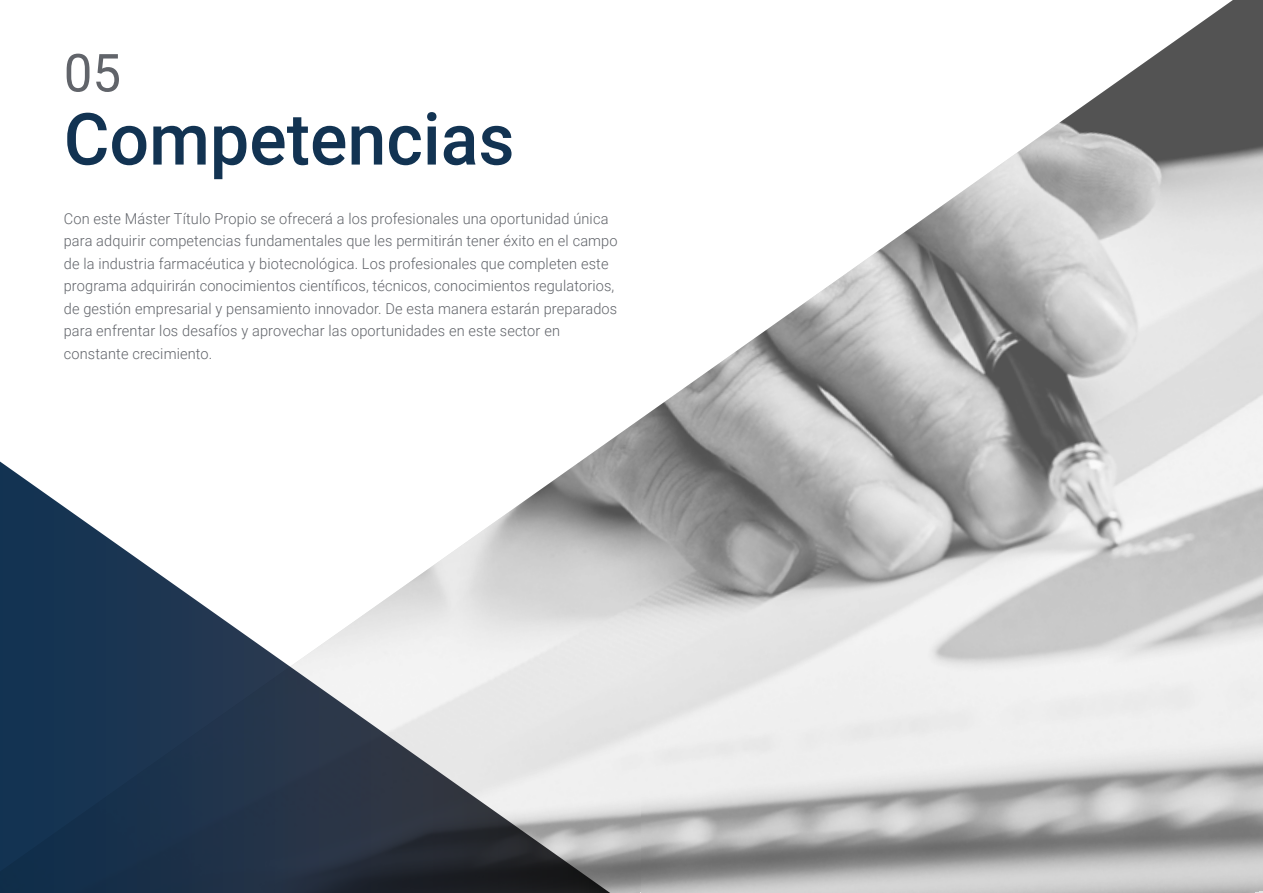
<style>
.page{position:relative;width:1263px;height:893px;background:#fff}
.page>*{position:absolute;margin:0;border:0;box-sizing:border-box;transform-origin:0 0}
.t1{font:500 72px "Roboto";color:#123352}
.t2{font:52.5px "Roboto";color:#61646a}
.t3{font:300 15px/22.5px "Roboto";letter-spacing:.01em;color:#61646a}
</style>
<div class="page">
<img style="left:602px;top:0;width:661px;height:893px">
<svg style="left:0;top:446px;width:640px;height:447px"></svg>
<h2 class="t2" style="left:64px;top:36px;width:59px">05</h2>
<h1 class="t1" style="left:64px;top:89px;width:452px">Competencias</h1>
<p class="t3" style="left:64px;top:207px;width:555px">Con este Máster Título Propio se ofrecerá a los profesionales una oportunidad única para adquirir competencias fundamentales que les permitirán tener éxito en el campo de la industria farmacéutica y biotecnológica. Los profesionales que completen este programa adquirirán conocimientos científicos, técnicos, conocimientos regulatorios, de gestión empresarial y pensamiento innovador. De esta manera estarán preparados para enfrentar los desafíos y aprovechar las oportunidades en este sector en constante crecimiento.</p>
</div>
